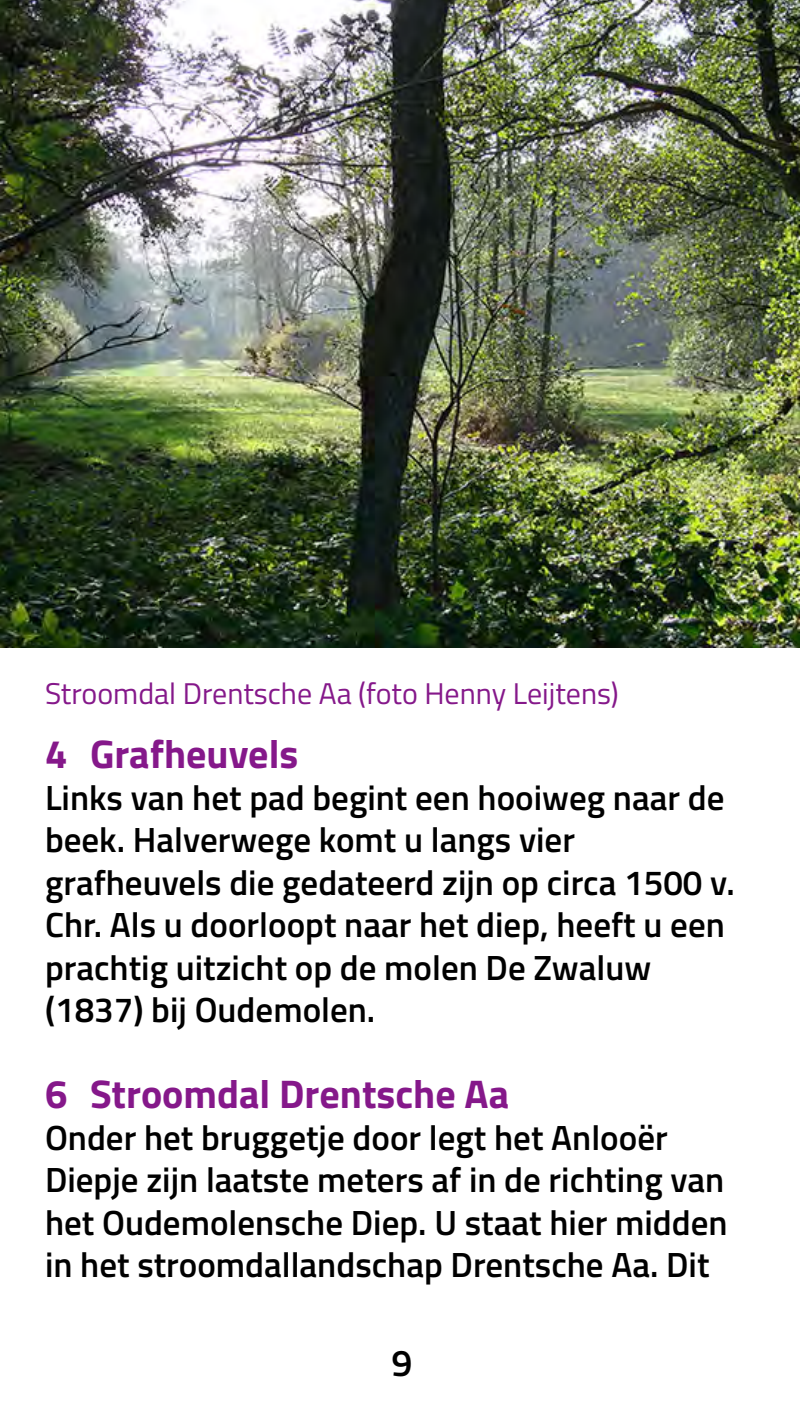
<style>
.page{position:relative;width:800px;height:1420px;background:#fff}
.page>*{position:absolute;margin:0;border:0;box-sizing:border-box;transform-origin:0 0}
.t1{font:700 40px "Titillium";color:#85188a}
.t2{font:600 37.5px "Titillium";color:#000}
.t3{font:600 35px/42.5px "Titillium";color:#000}
.t4{font:30px "Titillium";color:#85188a}
</style>
<div class="page">
<img style="left:0;top:0;width:800px;height:648px">
<p class="t4" style="left:45px;top:671px;width:575px">Stroomdal Drentsche Aa (foto Henny Leijtens)</p>
<p class="t1" style="left:45px;top:723px;width:255px">4 Grafheuvels</p>
<p class="t3" style="left:45px;top:775px;width:691px">Links van het pad begint een hooiweg naar de beek. Halverwege komt u langs vier grafheuvels die gedateerd zijn op circa 1500 v.<br>Chr. Als u doorloopt naar het diep, heeft u een prachtig uitzicht op de molen De Zwaluw (1837) bij Oudemolen.</p>
<p class="t1" style="left:45px;top:1063px;width:466px">6 Stroomdal Drentsche Aa</p>
<p class="t3" style="left:45px;top:1115px;width:684px">Onder het bruggetje door legt het Anlooër Diepje zijn laatste meters af in de richting van het Oudemolensche Diep. U staat hier midden in het stroomdallandschap Drentsche Aa. Dit</p>
<p class="t2" style="left:391px;top:1335px;width:22px">9</p>
</div>
